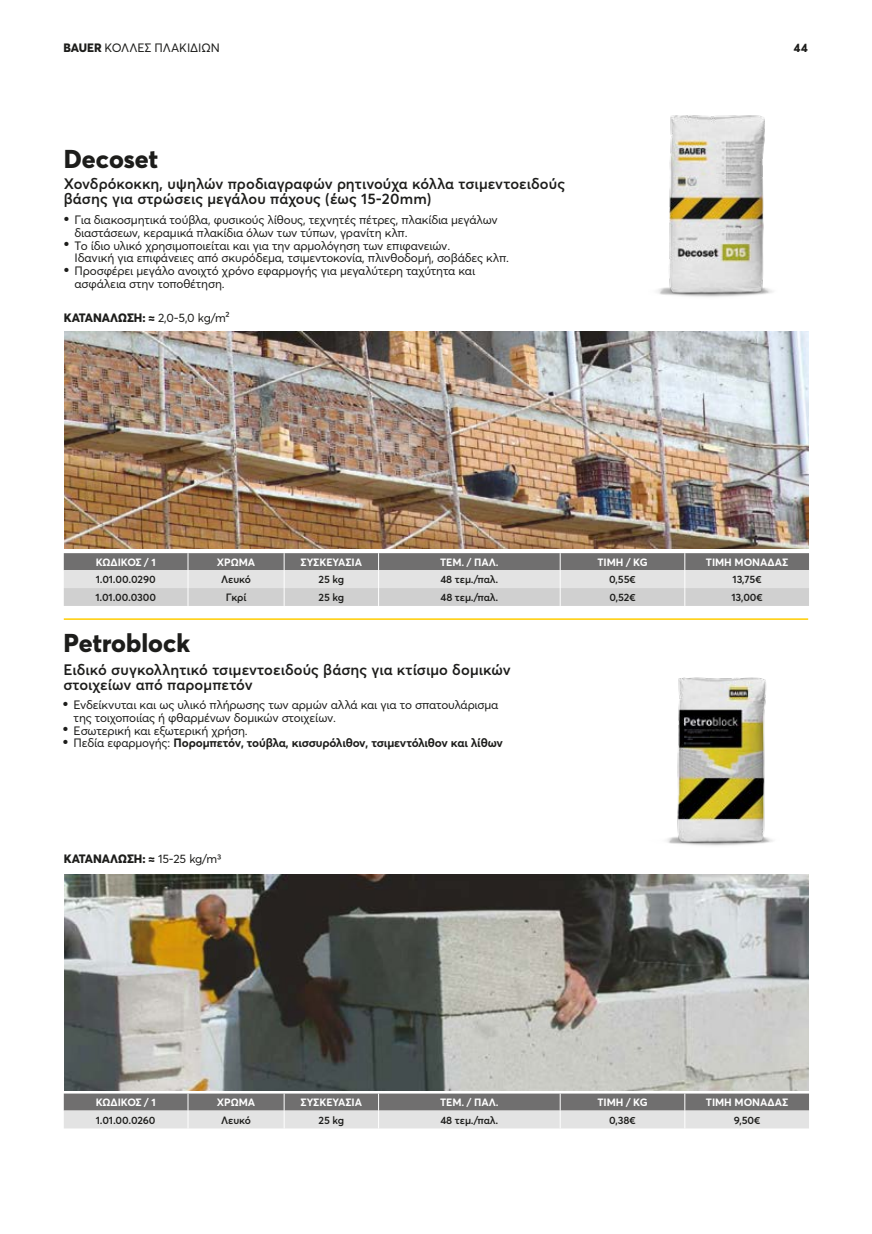
<style>
.page{position:relative;width:872px;height:1234px;background:#fff}
.page>*{position:absolute;margin:0;border:0;box-sizing:border-box;transform-origin:0 0}
.t1{font:800 25.5px "Averta";color:#1d1d1b}
.t2{font:600 15px/15px "Averta";letter-spacing:.005em;color:#1d1d1b}
.t3{font:12px/12.8px "Averta";letter-spacing:-.015em;color:#1d1d1b}
.t4{font:800 12px "Averta";letter-spacing:-.005em;color:#1d1d1b}
.t5{font:600 10.5px "Averta";letter-spacing:-.01em;color:#1d1d1b}
.t6{font:700 10.5px "Averta";letter-spacing:-.005em;color:#fff}
.t7{font:7.5px/12.8px "Averta";color:#1d1d1b}
.s1{font-weight:800}
.s2{font-weight:400}
.s3{font-weight:700}
</style>
<div class="page">
<img style="left:667px;top:677px;width:106px;height:169px">
<img style="left:65px;top:332px;width:743px;height:216px">
<hr style="left:64px;top:618px;width:744px;height:1px;background:#fc0">
<img style="left:65px;top:874px;width:743px;height:216px">
<img style="left:657px;top:115px;width:116px;height:182px">
<svg style="left:64px;top:553px;width:745px;height:52px;background:#b8b7b7"></svg>
<svg style="left:64px;top:1093px;width:745px;height:35px;background:#adacac"></svg>
<p class="t3" style="left:64px;top:41px;width:158px"><span class="s1">BAUER</span> ΚΟΛΛΕΣ ΠΛΑΚΙΔΙΩΝ</p>
<p class="t4" style="left:793px;top:40px;width:16px">44</p>
<h1 class="t1" style="left:64px;top:142px;width:96px">Decoset</h1>
<p class="t2" style="left:64px;top:176px;width:503px">Χονδρόκοκκη, υψηλών προδιαγραφών ρητινούχα κόλλα τσιμεντοειδούς βάσης για στρώσεις μεγάλου πάχους (έως 15-20mm)</p>
<p class="t3" style="left:75px;top:213px;width:436px">Για διακοσμητικά τούβλα, φυσικούς λίθους, τεχνητές πέτρες, πλακίδια μεγάλων διαστάσεων, κεραμικά πλακίδια όλων των τύπων, γρανίτη κλπ.<br>Το ίδιο υλικό χρησιμοποιείται και για την αρμολόγηση των επιφανειών.<br>Ιδανική για επιφάνειες από σκυρόδεμα, τσιμεντοκονία, πλινθοδομή, σοβάδες κλπ.<br>Προσφέρει μεγάλο ανοιχτό χρόνο εφαρμογής για μεγαλύτερη ταχύτητα και ασφάλεια στην τοποθέτηση.</p>
<p class="t7" style="left:64px;top:211px;width:6px">●</p>
<p class="t7" style="left:64px;top:237px;width:6px">●</p>
<p class="t7" style="left:64px;top:262px;width:6px">●</p>
<p class="t4" style="left:64px;top:310px;width:167px">ΚΑΤΑΝΑΛΩΣΗ: ≈ <span class="s2">2,0-5,0 kg/m²</span></p>
<p class="t6" style="left:96px;top:555px;width:62px">ΚΩΔΙΚΟΣ / 1</p>
<p class="t6" style="left:217px;top:555px;width:40px">ΧΡΩΜΑ</p>
<p class="t6" style="left:300px;top:555px;width:63px">ΣΥΣΚΕΥΑΣΙΑ</p>
<p class="t6" style="left:440px;top:555px;width:60px">ΤΕΜ. / ΠΑΛ.</p>
<p class="t6" style="left:597px;top:555px;width:52px">ΤΙΜΗ / KG</p>
<p class="t6" style="left:706px;top:555px;width:84px">ΤΙΜΗ ΜΟΝΑΔΑΣ</p>
<p class="t5" style="left:96px;top:572px;width:61px">1.01.00.0290</p>
<p class="t5" style="left:221px;top:572px;width:31px">Λευκό</p>
<p class="t5" style="left:318px;top:572px;width:27px">25 kg</p>
<p class="t5" style="left:440px;top:572px;width:60px">48 τεμ./παλ.</p>
<p class="t5" style="left:609px;top:572px;width:28px">0,55€</p>
<p class="t5" style="left:732px;top:572px;width:31px">13,75€</p>
<p class="t5" style="left:95px;top:590px;width:62px">1.01.00.0300</p>
<p class="t5" style="left:226px;top:590px;width:22px">Γκρί</p>
<p class="t5" style="left:318px;top:590px;width:27px">25 kg</p>
<p class="t5" style="left:440px;top:590px;width:60px">48 τεμ./παλ.</p>
<p class="t5" style="left:609px;top:590px;width:28px">0,52€</p>
<p class="t5" style="left:731px;top:590px;width:33px">13,00€</p>
<h1 class="t1" style="left:63px;top:626px;width:128px">Petroblock</h1>
<p class="t2" style="left:63px;top:662px;width:449px">Ειδικό συγκολλητικό τσιμεντοειδούς βάσης για κτίσιμο δομικών στοιχείων από παρομπετόν</p>
<p class="t3" style="left:74px;top:698px;width:431px">Ενδείκνυται και ως υλικό πλήρωσης των αρμών αλλά και για το σπατουλάρισμα της τοιχοποιίας ή φθαρμένων δομικών στοιχείων.<br>Eσωτερική και εξωτερική χρήση.<br>Πεδία εφαρμογής: <span class="s3">Πορομπετόν, τούβλα, κισσυρόλιθον, τσιμεντόλιθον και λίθων</span></p>
<p class="t7" style="left:63px;top:696px;width:6px">●</p>
<p class="t7" style="left:63px;top:721px;width:6px">● ●</p>
<p class="t4" style="left:64px;top:850px;width:159px">ΚΑΤΑΝΑΛΩΣΗ: ≈ <span class="s2">15-25 kg/m3</span></p>
<p class="t6" style="left:96px;top:1095px;width:62px">ΚΩΔΙΚΟΣ / 1</p>
<p class="t6" style="left:217px;top:1095px;width:40px">ΧΡΩΜΑ</p>
<p class="t6" style="left:300px;top:1095px;width:63px">ΣΥΣΚΕΥΑΣΙΑ</p>
<p class="t6" style="left:440px;top:1095px;width:60px">ΤΕΜ. / ΠΑΛ.</p>
<p class="t6" style="left:597px;top:1095px;width:52px">ΤΙΜΗ / KG</p>
<p class="t6" style="left:706px;top:1095px;width:84px">ΤΙΜΗ ΜΟΝΑΔΑΣ</p>
<p class="t5" style="left:96px;top:1112px;width:61px">1.01.00.0260</p>
<p class="t5" style="left:221px;top:1112px;width:31px">Λευκό</p>
<p class="t5" style="left:318px;top:1112px;width:27px">25 kg</p>
<p class="t5" style="left:440px;top:1112px;width:60px">48 τεμ./παλ.</p>
<p class="t5" style="left:609px;top:1112px;width:28px">0,38€</p>
<p class="t5" style="left:733px;top:1112px;width:28px">9,50€</p>
</div>
